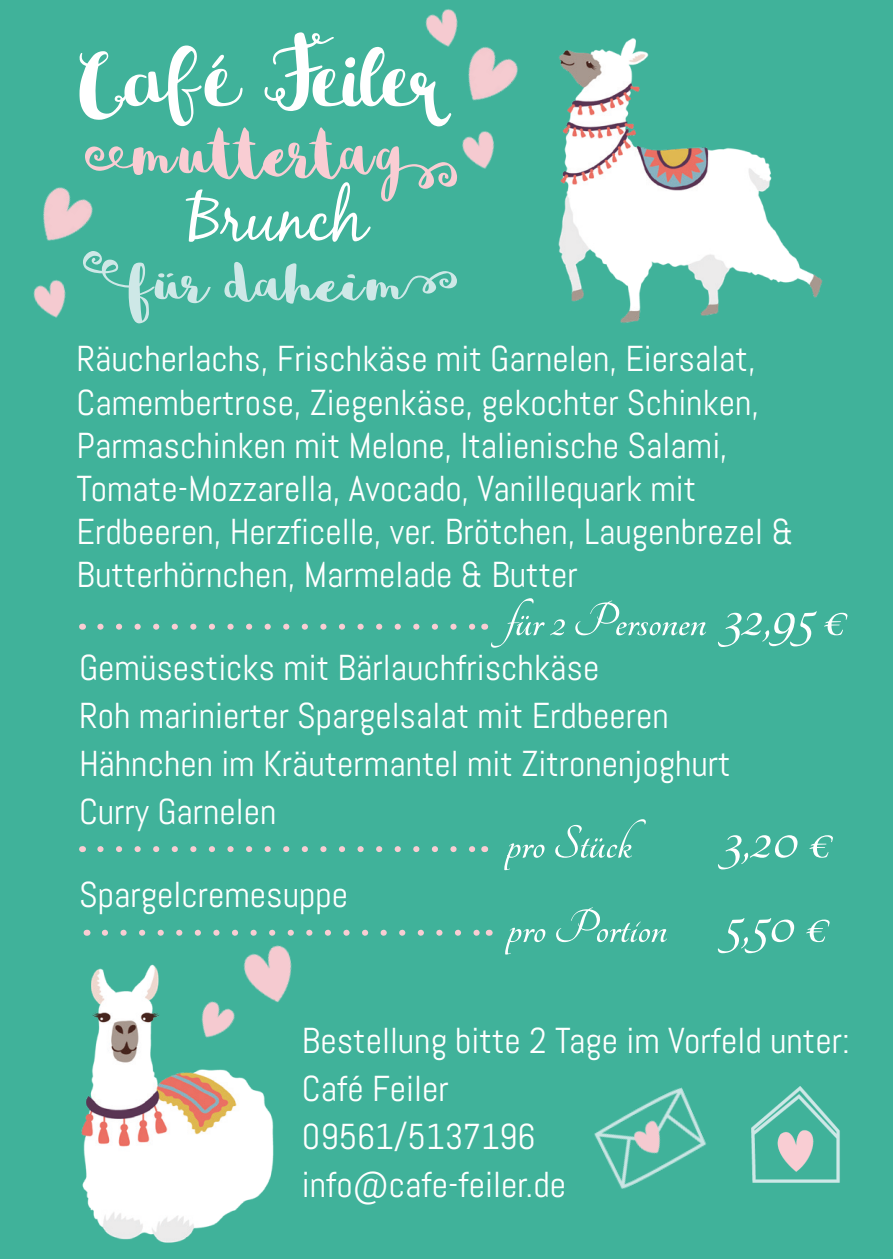
<style>
.page{position:relative;width:893px;height:1259px;background:#40b29a}
.page>*{position:absolute;margin:0;border:0;box-sizing:border-box;transform-origin:0 0}
.t1{font:101.7px "Sophia";letter-spacing:-.055em;color:#f9cdd3}
.t2{font:81.9px "Little Cutie";letter-spacing:-.085em;color:#fff}
.t3{font:78px "Sophia";letter-spacing:-.05em;color:#cee8e7;scale:1.2 1}
.t4{font:700 72px "Tangerine";color:#fff}
.t5{font:64.2px "Black Jack";color:#fff}
.t6{font:700 51px "Tangerine";color:#fff}
.t7{font:36px/43.2px "Abel";color:#fff}
.s1{font-family:"Sophia Left"}
.s2{font-family:"Sophia Right"}
.s3{font-size:72px}
</style>
<div class="page">
<img style="left:594px;top:1087px;width:113px;height:102px">
<img style="left:751px;top:1086px;width:89px;height:97px">
<img style="left:81px;top:964px;width:193px;height:279px">
<img style="left:558px;top:38px;width:265px;height:285px">
<img style="left:468px;top:47px;width:50px;height:54px">
<img style="left:43px;top:187px;width:50px;height:54px">
<img style="left:425px;top:9px;width:44px;height:43px">
<img style="left:33px;top:280px;width:33px;height:38px">
<img style="left:462px;top:131px;width:33px;height:38px">
<img style="left:235px;top:945px;width:57px;height:66px">
<img style="left:188px;top:995px;width:54px;height:53px">
<svg style="left:105px;top:929px;width:375px;height:6px"></svg>
<svg style="left:100px;top:623px;width:375px;height:6px"></svg>
<svg style="left:100px;top:846px;width:375px;height:6px"></svg>
<p class="t2" style="left:79px;top:30px;width:374px">Café Feiler</p>
<p class="t1" style="left:133px;top:90px;width:278px"><span class="s1">m</span>utterta<span class="s2">g</span></p>
<p class="t5" style="left:188px;top:179px;width:180px">Brunch</p>
<p class="t3" style="left:127px;top:235px;width:277px"><span class="s1">f</span>ür dahei<span class="s2">m</span></p>
<p class="t7" style="left:77px;top:337px;width:684px">Räucherlachs, Frischkäse mit Garnelen, Eiersalat, Camembertrose, Ziegenkäse, gekochter Schinken, Parmaschinken mit Melone, Italienische Salami, Tomate-Mozzarella, Avocado, Vanillequark mit</p>
<p class="t7" style="left:77px;top:510px;width:719px">Erdbeeren, Herzficelle, ver. Brötchen, Laugenbrezel &amp;<br>Butterhörnchen, Marmelade &amp; Butter</p>
<p class="t6" style="left:506px;top:596px;width:346px">für 2 Personen <span class="s3">32,95 €</span></p>
<p class="t7" style="left:79px;top:646px;width:522px">Gemüsesticks mit Bärlauchfrischkäse</p>
<p class="t7" style="left:79px;top:694px;width:591px">Roh marinierter Spargelsalat mit Erdbeeren</p>
<p class="t7" style="left:79px;top:742px;width:653px">Hähnchen im Kräutermantel mit Zitronenjoghurt</p>
<p class="t7" style="left:79px;top:790px;width:199px">Curry Garnelen</p>
<p class="t6" style="left:506px;top:818px;width:127px">pro Stück</p>
<p class="t4" style="left:722px;top:802px;width:116px">3,20 €</p>
<p class="t7" style="left:79px;top:873px;width:271px">Spargelcremesuppe</p>
<p class="t6" style="left:507px;top:903px;width:328px">pro Portion <span class="s3">5,50 €</span></p>
<p class="t7" style="left:302px;top:1019px;width:549px">Bestellung bitte 2 Tage im Vorfeld unter:</p>
<p class="t7" style="left:302px;top:1067px;width:148px">Café Feiler</p>
<p class="t7" style="left:302px;top:1115px;width:235px">09561/5137196</p>
<p class="t7" style="left:302px;top:1163px;width:266px">info@cafe-feiler.de</p>
</div>
